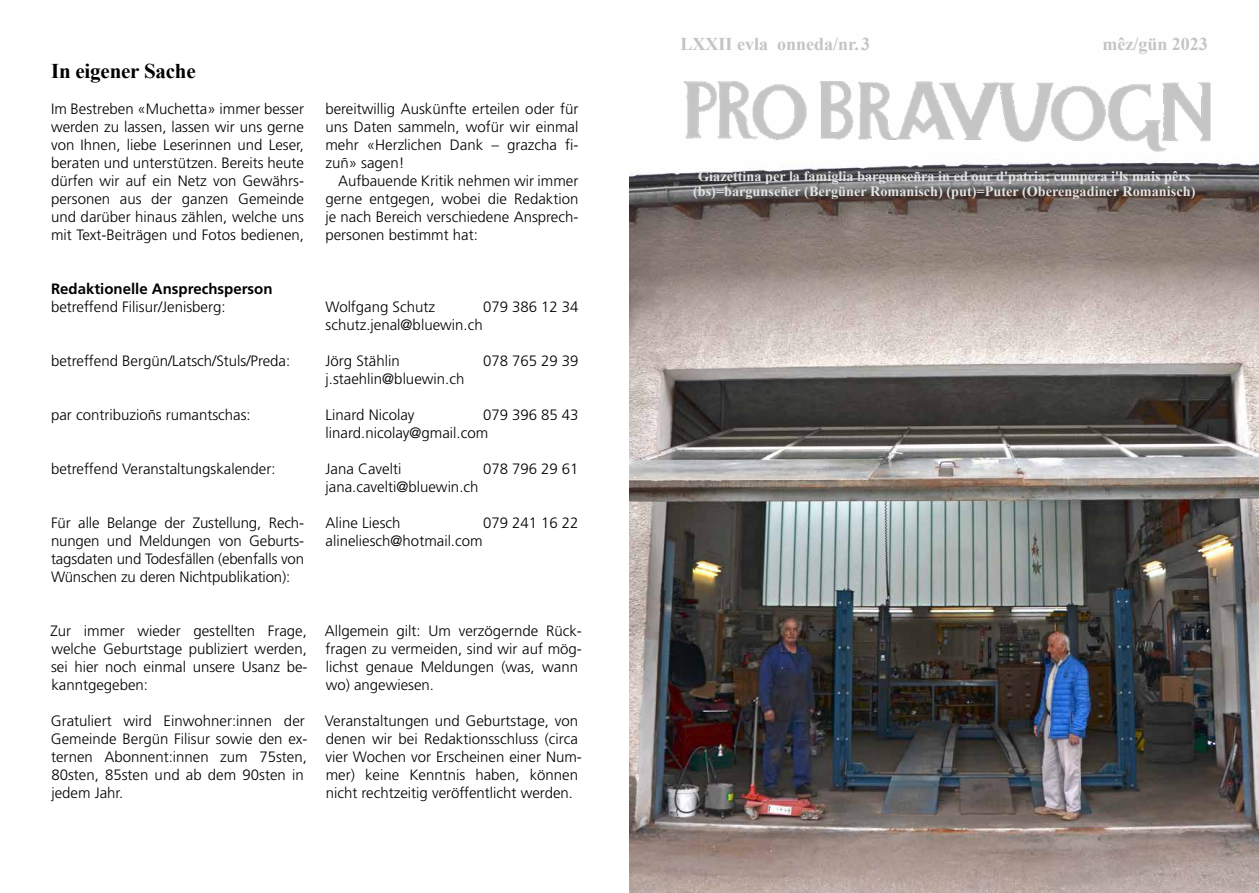
<style>
.page{position:relative;width:1259px;height:893px;background:#fff}
.page>*{position:absolute;margin:0;border:0;box-sizing:border-box;transform-origin:0 0}
.t1{font:700 21px "Times New Roman";letter-spacing:-.01em;color:#000}
.t2{font:700 18px "Times New Roman";color:#c4c4c4}
.t3{font:300 15px/18px "Frutiger LT Pro";color:#000;text-align:justify}
.t4{font:700 15px "Frutiger LT Pro";color:#000}
.t5{font:700 14.25px/15px "Times New Roman";color:#e3e3e3;text-align:center}
</style>
<div class="page">
<img style="left:629px;top:159px;width:630px;height:734px">
<img style="left:683px;top:81px;width:528px;height:71px">
<h1 class="t1" style="left:51px;top:55px;width:146px">In eigener Sache</h1>
<p class="t3" style="left:51px;top:99px;width:255px">Im Bestreben «Muchetta» immer besser werden zu lassen, lassen wir uns gerne von Ihnen, liebe Leserinnen und Leser, beraten und unterstützen. Bereits heute dürfen wir auf ein Netz von Gewährs&shy;personen aus der ganzen Gemeinde und darüber hinaus zählen, welche uns mit Text-Beiträgen und Fotos bedienen,</p>
<p class="t3" style="left:325px;top:99px;width:255px">bereitwillig Auskünfte erteilen oder für uns Daten sammeln, wofür wir einmal mehr «Herzlichen Dank – grazcha fi&shy;zuñ» sagen!</p>
<p class="t3" style="left:325px;top:171px;width:255px;text-indent:13px">Aufbauende Kritik nehmen wir immer gerne entgegen, wobei die Redaktion je nach Bereich verschiedene Ansprech&shy;personen bestimmt hat:</p>
<p class="t4" style="left:51px;top:279px;width:223px">Redaktionelle Ansprechsperson</p>
<p class="t3" style="left:51px;top:297px;width:176px">betreffend Filisur/Jenisberg:</p>
<p class="t3" style="left:326px;top:297px;width:111px">Wolfgang Schutz</p>
<p class="t3" style="left:483px;top:297px;width:97px">079 386 12 34</p>
<p class="t3" style="left:326px;top:315px;width:159px">schutz.jenal@bluewin.ch</p>
<p class="t3" style="left:51px;top:351px;width:241px">betreffend Bergün/Latsch/Stuls/Preda:</p>
<p class="t3" style="left:326px;top:351px;width:76px">Jörg Stählin</p>
<p class="t3" style="left:483px;top:351px;width:97px">078 765 29 39</p>
<p class="t3" style="left:326px;top:369px;width:140px">j.staehlin@bluewin.ch</p>
<p class="t3" style="left:51px;top:405px;width:201px">par contribuzioñs rumantschas:</p>
<p class="t3" style="left:326px;top:405px;width:90px">Linard Nicolay</p>
<p class="t3" style="left:326px;top:405px;width:254px;text-indent:158px">079 396 85 43 linard.nicolay@gmail.com</p>
<p class="t3" style="left:51px;top:459px;width:226px">betreffend Veranstaltungskalender:</p>
<p class="t3" style="left:326px;top:459px;width:77px">Jana Cavelti</p>
<p class="t3" style="left:483px;top:459px;width:97px">078 796 29 61</p>
<p class="t3" style="left:326px;top:477px;width:154px">jana.cavelti@bluewin.ch</p>
<p class="t3" style="left:326px;top:513px;width:76px">Aline Liesch</p>
<p class="t3" style="left:483px;top:513px;width:97px">079 241 16 22</p>
<p class="t3" style="left:326px;top:531px;width:158px">alineliesch@hotmail.com</p>
<p class="t3" style="left:51px;top:513px;width:255px">Für alle Belange der Zustellung, Rech&shy;nungen und Meldungen von Geburts&shy;tagsdaten und Todesfällen (ebenfalls von Wünschen zu deren Nichtpublikation):</p>
<p class="t3" style="left:50px;top:621px;width:259px">Zur immer wieder gestellten Frage, welche Geburtstage publiziert werden, sei hier noch einmal unsere Usanz be&shy;kanntgegeben:</p>
<p class="t3" style="left:51px;top:711px;width:258px;text-align:left">Gratuliert wird Einwohner:innen der<br>Gemeinde Bergün Filisur sowie den ex&shy;ternen Abonnent:innen zum 75sten,<br>80sten, 85sten und ab dem 90sten in jedem Jahr.</p>
<p class="t3" style="left:325px;top:621px;width:259px;text-align:left">Allgemein gilt: Um verzögernde Rück&shy;fragen zu vermeiden, sind wir auf mög&shy;lichst genaue Meldungen (was, wann wo) angewiesen.</p>
<p class="t3" style="left:325px;top:711px;width:258px;text-align:left">Veranstaltungen und Geburtstage, von denen wir bei Redaktionsschluss (circa vier Wochen vor Erscheinen einer Num&shy;mer) keine Kenntnis haben, können nicht rechtzeitig veröffentlicht werden.</p>
<p class="t2" style="left:680px;top:31px;width:191px">LXXII evla onneda/nr.3</p>
<p class="t2" style="left:1102px;top:31px;width:107px">mêz/gün 2023</p>
<p class="t5" style="left:693px;top:168px;width:504px">Giazettina per la famiglia bargunseñra in ed our d'patria; cumpera i'ls mais pêrs (bs)=bargunseñer (Bergüner Romanisch) (put)=Puter (Oberengadiner Romanisch)</p>
</div>
